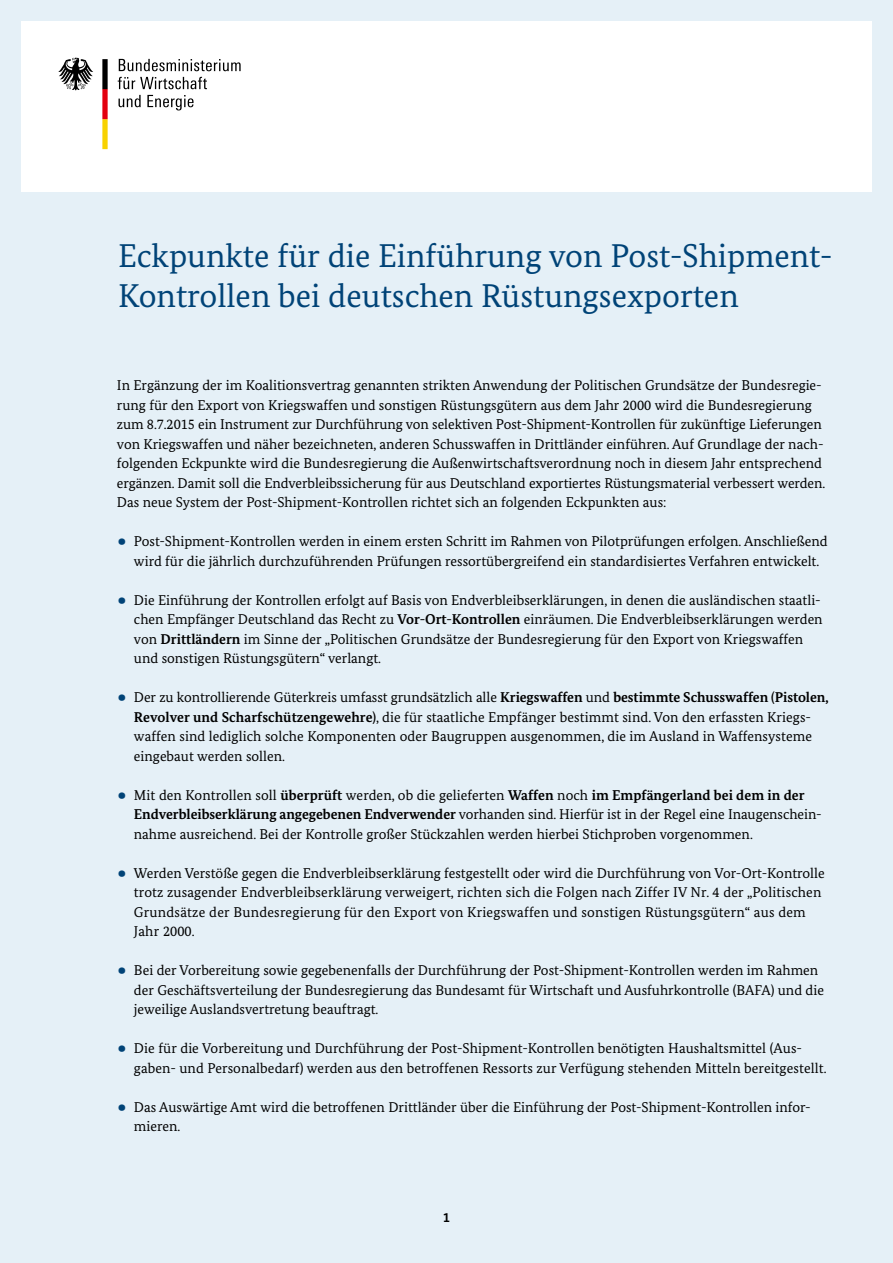
<style>
.page{position:relative;width:893px;height:1263px;background:#e5f0f7}
.page>*{position:absolute;margin:0;border:0;box-sizing:border-box;transform-origin:0 0}
.t1{font:33px/39.6px "Bundes Serif";color:#004377}
.t2{font:14.25px/19.5px "Bundes Serif";color:#000}
.t3{font:700 13.5px "Bundes Sans";color:#000}
.s1{font-size:31.5px;color:#004377}
.s2{font-weight:700}
</style>
<div class="page">
<div style="left:21px;top:21px;width:851px;height:170px;background:#fff"></div>
<svg style="left:58px;top:58px;width:35px;height:32px"></svg>
<svg style="left:102px;top:59px;width:6px;height:90px"></svg>
<svg style="left:119px;top:59px;width:122px;height:12px"></svg>
<svg style="left:118px;top:77px;width:89px;height:12px"></svg>
<svg style="left:119px;top:95px;width:22px;height:12px"></svg>
<svg style="left:147px;top:95px;width:47px;height:15px"></svg>
<h1 class="t1" style="left:118px;top:236px;width:716px">Eckpunkte für die Einführung von Post-Shipment-<br>Kontrollen bei deutschen Rüstungsexporten</h1>
<p class="t2" style="left:117px;top:375px;width:710px">In Ergänzung der im Koalitionsvertrag genannten strikten Anwendung der Politischen Grundsätze der Bundesregie&shy;rung für den Export von Kriegswaffen und sonstigen Rüstungsgütern aus dem Jahr 2000 wird die Bundesregierung zum 8.7.2015 ein Instrument zur Durchführung von selektiven Post-Shipment-Kontrollen für zukünftige Lieferungen von Kriegswaffen und näher bezeichneten, anderen Schusswaffen in Drittländer einführen. Auf Grundlage der nach&shy;folgenden Eckpunkte wird die Bundesregierung die Außenwirtschaftsverordnung noch in diesem Jahr entsprechend ergänzen. Damit soll die Endverbleibssicherung für aus Deutschland exportiertes Rüstungsmaterial verbessert werden.<br>Das neue System der Post-Shipment-Kontrollen richtet sich an folgenden Eckpunkten aus:</p>
<p class="t2" style="left:134px;top:531px;width:695px;text-indent:-17px"><span class="s1">•</span> Post-Shipment-Kontrollen werden in einem ersten Schritt im Rahmen von Pilotprüfungen erfolgen. Anschließend wird für die jährlich durchzuführenden Prüfungen ressortübergreifend ein standardisiertes Verfahren entwickelt.</p>
<p class="t2" style="left:134px;top:590px;width:690px;text-indent:-17px"><span class="s1">•</span> Die Einführung der Kontrollen erfolgt auf Basis von Endverbleibserklärungen, in denen die ausländischen staatli&shy;chen Empfänger Deutschland das Recht zu <span class="s2">Vor-Ort-Kontrollen</span> einräumen. Die Endverbleibserklärungen werden von <span class="s2">Drittländern</span> im Sinne der „Politischen Grundsätze der Bundesregierung für den Export von Kriegswaffen und sonstigen Rüstungsgütern“ verlangt.</p>
<p class="t2" style="left:134px;top:687px;width:696px;text-indent:-17px"><span class="s1">•</span> Der zu kontrollierende Güterkreis umfasst grundsätzlich alle <span class="s2">Kriegswaffen</span> und <span class="s2">bestimmte Schusswaffen (Pistolen, Revolver und Scharfschützengewehre)</span>, die für staatliche Empfänger bestimmt sind. Von den erfassten Kriegs&shy;waffen sind lediglich solche Komponenten oder Baugruppen ausgenommen, die im Ausland in Waffensysteme eingebaut werden sollen.</p>
<p class="t2" style="left:134px;top:785px;width:689px;text-indent:-17px"><span class="s1">•</span> Mit den Kontrollen soll <span class="s2">überprüft</span> werden, ob die gelieferten <span class="s2">Waffen</span> noch <span class="s2">im Empfängerland bei dem in der<br>Endverbleibserklärung angegebenen Endverwender</span> vorhanden sind. Hierfür ist in der Regel eine Inaugenschein&shy;nahme ausreichend. Bei der Kontrolle großer Stückzahlen werden hierbei Stichproben vorgenommen.</p>
<p class="t2" style="left:134px;top:863px;width:692px;text-indent:-17px"><span class="s1">•</span> Werden Verstöße gegen die Endverbleibserklärung festgestellt oder wird die Durchführung von Vor-Ort-Kontrolle trotz zusagender Endverbleibserklärung verweigert, richten sich die Folgen nach Ziffer IV Nr. 4 der „Politischen Grundsätze der Bundesregierung für den Export von Kriegswaffen und sonstigen Rüstungsgütern“ aus dem Jahr 2000.</p>
<p class="t2" style="left:134px;top:960px;width:692px;text-indent:-17px"><span class="s1">•</span> Bei der Vorbereitung sowie gegebenenfalls der Durchführung der Post-Shipment-Kontrollen werden im Rahmen der Geschäftsverteilung der Bundesregierung das Bundesamt für Wirtschaft und Ausfuhrkontrolle (BAFA) und die jeweilige Auslandsvertretung beauftragt.</p>
<p class="t2" style="left:134px;top:1038px;width:694px;text-indent:-17px"><span class="s1">•</span> Die für die Vorbereitung und Durchführung der Post-Shipment-Kontrollen benötigten Haushaltsmittel (Aus&shy;gaben- und Personalbedarf) werden aus den betroffenen Ressorts zur Verfügung stehenden Mitteln bereitgestellt.</p>
<p class="t2" style="left:134px;top:1097px;width:678px;text-indent:-17px"><span class="s1">•</span> Das Auswärtige Amt wird die betroffenen Drittländer über die Einführung der Post-Shipment-Kontrollen infor&shy;mieren.</p>
<p class="t3" style="left:443px;top:1209px;width:8px">1</p>
</div>
